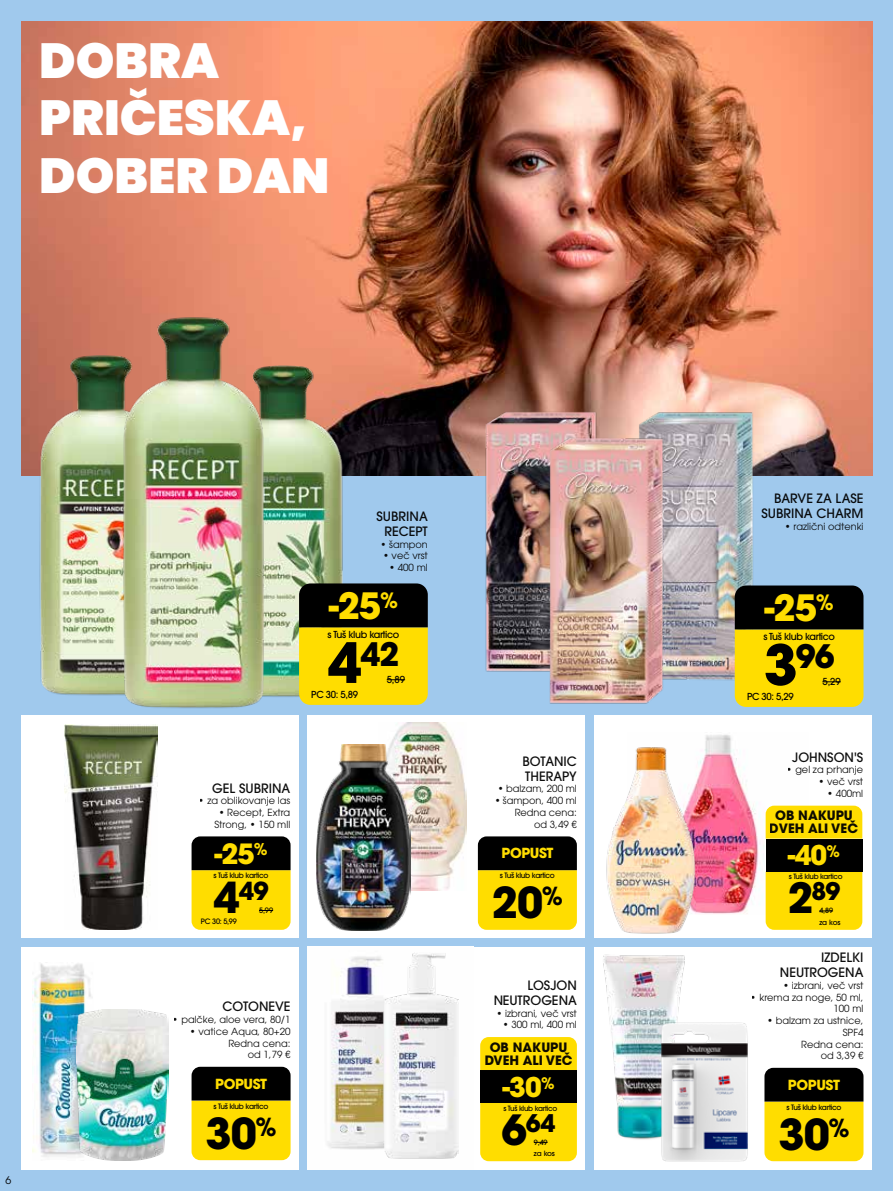
<style>
.page{position:relative;width:893px;height:1191px;background:#a0c9ed}
.page>*{position:absolute;margin:0;border:0;box-sizing:border-box;transform-origin:0 0}
.t1{font:900 49.2px/57.6px "Poppins";color:#fff}
.t2{font:700 42.45px "ITC Avant Garde Pro";color:#000}
.t3{font:700 36px "ITC Avant Garde Pro";color:#fd0}
.t4{font:700 32.1px "ITC Avant Garde Pro";color:#000}
.t5{font:700 27.75px "ITC Avant Garde Pro";color:#fd0}
.t6{font:700 27px "ITC Avant Garde Pro";color:#fd0}
.t7{font:700 24.75px "ITC Avant Garde Pro";color:#000}
.t8{font:700 24.15px "ITC Avant Garde Pro";color:#000}
.t9{font:700 13.8px "ITC Avant Garde Pro";letter-spacing:-.03em;color:#fd0}
.t10{font:500 12.9px/15px "ITC Avant Garde Pro";color:#000;text-align:right}
.t11{font:700 12.9px/12.9px "ITC Avant Garde Pro";color:#000;text-align:center}
.t12{font:10.5px "ITC Avant Garde Pro";color:#000}
.t13{font:9.75px/11.7px "ITC Avant Garde Pro";color:#000;text-align:right}
.t14{font:500 9.6px "ITC Avant Garde Pro";letter-spacing:-.04em;color:#000}
.t15{font:500 7.35px "ITC Avant Garde Pro";letter-spacing:-.04em;color:#000}
.t16{font:500 7.2px "ITC Avant Garde Pro";letter-spacing:-.04em;color:#000}
.s1{font-size:55.05px}
.s2{font-size:42.45px}
.s3{font-size:41.4px}
</style>
<div class="page">
<div style="left:21px;top:715px;width:278px;height:223px;background:#fff"></div>
<div style="left:21px;top:946px;width:278px;height:223px;background:#fff"></div>
<div style="left:308px;top:715px;width:277px;height:223px;background:#fff"></div>
<div style="left:308px;top:946px;width:277px;height:223px;background:#fff"></div>
<img style="left:327px;top:956px;width:125px;height:203px">
<div style="left:594px;top:715px;width:278px;height:223px;background:#fff"></div>
<div style="left:594px;top:946px;width:278px;height:223px;background:#fff"></div>
<img style="left:32px;top:963px;width:61px;height:194px">
<img style="left:76px;top:1009px;width:93px;height:151px">
<img style="left:21px;top:21px;width:851px;height:454px">
<img style="left:682px;top:407px;width:160px;height:178px">
<img style="left:410px;top:407px;width:272px;height:69px">
<img style="left:289px;top:352px;width:71px;height:345px">
<img style="left:64px;top:724px;width:94px;height:205px">
<img style="left:378px;top:722px;width:89px;height:168px">
<img style="left:317px;top:745px;width:94px;height:186px">
<img style="left:705px;top:735px;width:61px;height:179px">
<img style="left:555px;top:744px;width:192px;height:190px">
<svg style="left:192px;top:1066px;width:99px;height:94px;background:#a48f05"></svg>
<svg style="left:478px;top:836px;width:99px;height:93px;background:#a38e03"></svg>
<svg style="left:751px;top:585px;width:112px;height:122px;background:#a28d02"></svg>
<svg style="left:299px;top:583px;width:129px;height:122px;background:#a28d03"></svg>
<svg style="left:192px;top:836px;width:99px;height:93px;background:#a38e04"></svg>
<img style="left:572px;top:946px;width:142px;height:191px">
<img style="left:384px;top:953px;width:75px;height:205px">
<img style="left:624px;top:1014px;width:161px;height:156px">
<svg style="left:764px;top:1067px;width:99px;height:94px;background:#a48f05"></svg>
<img style="left:31px;top:341px;width:80px;height:355px">
<img style="left:111px;top:301px;width:178px;height:407px">
<img style="left:473px;top:433px;width:278px;height:274px">
<div style="left:480px;top:1070px;width:97px;height:33px;background:#000"></div>
<div style="left:480px;top:1037px;width:97px;height:33px;background:#fd0"></div>
<div style="left:480px;top:1103px;width:97px;height:58px;background:#fd0"></div>
<div style="left:766px;top:838px;width:96px;height:33px;background:#000"></div>
<div style="left:766px;top:805px;width:96px;height:33px;background:#fd0"></div>
<div style="left:766px;top:871px;width:96px;height:58px;background:#fd0"></div>
<h1 class="t1" style="left:39px;top:32px;width:292px">DOBRA<br>PRIČESKA,<br>DOBER DAN</h1>
<p class="t12" style="left:6px;top:1173px;width:7px">6</p>
<h3 class="t10" style="left:377px;top:509px;width:53px">SUBRINA<br>RECEPT</h3>
<p class="t13" style="left:381px;top:538px;width:49px">• šampon</p>
<p class="t13" style="left:383px;top:550px;width:46px">• več vrst</p>
<p class="t13" style="left:389px;top:561px;width:40px">• 400 ml</p>
<h3 class="t3" style="left:329px;top:581px;width:71px">-25<sup>%</sup></h3>
<h3 class="t4" style="left:328px;top:632px;width:73px"><span class="s1">4</span>42</h3>
<p class="t14" style="left:328px;top:628px;width:73px">s Tuš klub kartico</p>
<p class="t14" style="left:387px;top:673px;width:20px">5,89</p>
<p class="t14" style="left:311px;top:688px;width:48px">PC 30: 5,89</p>
<h3 class="t10" style="left:212px;top:780px;width:80px">GEL SUBRINA</h3>
<p class="t13" style="left:199px;top:795px;width:93px">• za oblikovanje las</p>
<p class="t13" style="left:214px;top:806px;width:77px;text-align:center">• Recept, Extra<br>Strong, • 150 mll</p>
<h3 class="t5" style="left:214px;top:834px;width:55px">-25<sup>%</sup></h3>
<h3 class="t7" style="left:214px;top:874px;width:57px"><span class="s2">4</span>49</h3>
<p class="t15" style="left:214px;top:871px;width:57px">s Tuš klub kartico</p>
<p class="t15" style="left:259px;top:905px;width:16px">5,99</p>
<p class="t15" style="left:201px;top:917px;width:37px">PC 30: 5,99</p>
<h3 class="t10" style="left:222px;top:999px;width:70px">COTONEVE</h3>
<p class="t13" style="left:173px;top:1013px;width:119px">• palčke, aloe vera, 80/1</p>
<p class="t13" style="left:190px;top:1025px;width:102px">• vatice Aqua, 80+20<br>Redna cena:<br>od 1,79 €</p>
<h3 class="t9" style="left:215px;top:1074px;width:54px">POPUST</h3>
<h2 class="t2" style="left:205px;top:1104px;width:73px">30<sup>%</sup></h2>
<p class="t15" style="left:214px;top:1101px;width:57px">s Tuš klub kartico</p>
<h3 class="t10" style="left:522px;top:753px;width:56px;text-align:left">BOTANIC<br>THERAPY</h3>
<p class="t13" style="left:498px;top:783px;width:81px">• balzam, 200 ml</p>
<p class="t13" style="left:494px;top:794px;width:84px">• šampon, 400 ml<br>Redna cena:<br>od 3,49 €</p>
<h3 class="t9" style="left:501px;top:844px;width:54px">POPUST</h3>
<h2 class="t2" style="left:492px;top:874px;width:73px">20<sup>%</sup></h2>
<p class="t15" style="left:500px;top:871px;width:57px">s Tuš klub kartico</p>
<h3 class="t10" style="left:493px;top:977px;width:85px">LOSJON<br>NEUTROGENA</h3>
<p class="t13" style="left:497px;top:1007px;width:82px">• izbrani, več vrst</p>
<p class="t13" style="left:503px;top:1018px;width:76px">• 300 ml, 400 ml</p>
<h3 class="t11" style="left:484px;top:1040px;width:90px">OB NAKUPU<br>DVEH ALI VEČ</h3>
<h3 class="t6" style="left:502px;top:1068px;width:54px">-30<sup>%</sup></h3>
<h3 class="t8" style="left:502px;top:1106px;width:55px"><span class="s3">6</span>64</h3>
<p class="t16" style="left:503px;top:1103px;width:55px">s Tuš klub kartico</p>
<p class="t16" style="left:534px;top:1148px;width:23px">za kos</p>
<p class="t16" style="left:534px;top:1137px;width:15px">9,49</p>
<h3 class="t10" style="left:761px;top:491px;width:104px">BARVE ZA LASE<br>SUBRINA CHARM</h3>
<p class="t13" style="left:785px;top:520px;width:80px">• različni odtenki</p>
<h3 class="t3" style="left:764px;top:583px;width:71px">-25<sup>%</sup></h3>
<h3 class="t4" style="left:764px;top:634px;width:72px"><span class="s1">3</span>96</h3>
<p class="t14" style="left:763px;top:630px;width:73px">s Tuš klub kartico</p>
<p class="t14" style="left:822px;top:675px;width:20px">5,29</p>
<p class="t14" style="left:747px;top:690px;width:48px">PC 30: 5,29</p>
<h3 class="t10" style="left:792px;top:749px;width:73px">JOHNSON'S</h3>
<p class="t13" style="left:787px;top:764px;width:78px">• gel za prhanje</p>
<p class="t13" style="left:818px;top:775px;width:46px">• več vrst</p>
<p class="t13" style="left:827px;top:787px;width:37px">• 400ml</p>
<h3 class="t11" style="left:770px;top:809px;width:90px">OB NAKUPU<br>DVEH ALI VEČ</h3>
<h3 class="t6" style="left:788px;top:837px;width:54px">-40<sup>%</sup></h3>
<h3 class="t8" style="left:788px;top:875px;width:54px"><span class="s3">2</span>89</h3>
<p class="t16" style="left:789px;top:872px;width:55px">s Tuš klub kartico</p>
<p class="t16" style="left:819px;top:917px;width:23px">za kos</p>
<p class="t16" style="left:819px;top:906px;width:15px">4,89</p>
<h3 class="t10" style="left:780px;top:950px;width:85px">IZDELKI<br>NEUTROGENA</h3>
<p class="t13" style="left:783px;top:979px;width:82px">• izbrani, več vrst</p>
<p class="t13" style="left:751px;top:991px;width:114px">• krema za noge, 50 ml,<br>100 ml</p>
<p class="t13" style="left:767px;top:1014px;width:98px">• balzam za ustnice,<br>SPF4<br>Redna cena:<br>od 3,39 €</p>
<h3 class="t9" style="left:788px;top:1075px;width:54px">POPUST</h3>
<h2 class="t2" style="left:778px;top:1105px;width:73px">30<sup>%</sup></h2>
<p class="t15" style="left:786px;top:1102px;width:57px">s Tuš klub kartico</p>
</div>
